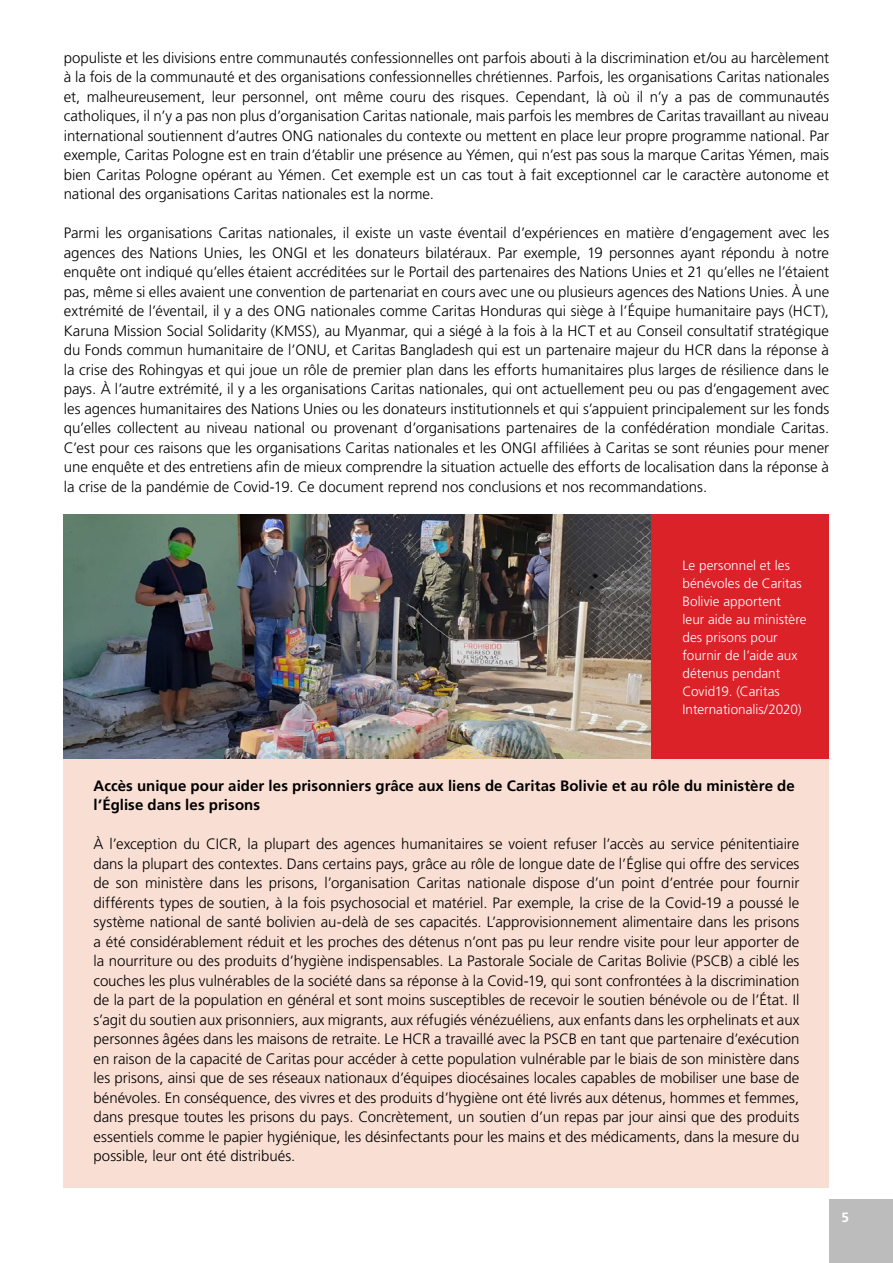
<style>
.page{position:relative;width:893px;height:1263px;background:#fff}
.page>*{position:absolute;margin:0;border:0;box-sizing:border-box;transform-origin:0 0}
.t1{font:15px/19.5px "Frutiger LT 45 Lt";color:#000;text-align:justify}
.t2{font:15px/19.5px "Frutiger LT 65 Bd";letter-spacing:.005em;color:#000}
.t3{font:13.5px/18px "Frutiger LT 45 Lt";letter-spacing:.005em;color:#fff}
.t4{font:13.5px "Frutiger LT 65 Bd";color:#fff}
</style>
<div class="page">
<img style="left:64px;top:514px;width:588px;height:245px">
<div style="left:829px;top:1199px;width:64px;height:64px;background:#bdbcbc"></div>
<div style="left:652px;top:514px;width:177px;height:245px;background:#db2229"></div>
<div style="left:64px;top:759px;width:765px;height:429px;background:#f9ded3"></div>
<p class="t1" style="left:64px;top:48px;width:767px">populiste et les divisions entre communautés confessionnelles ont parfois abouti à la discrimination et/ou au harcèlement à la fois de la communauté et des organisations confessionnelles chrétiennes. Parfois, les organisations Caritas nationales et, malheureusement, leur personnel, ont même couru des risques. Cependant, là où il n’y a pas de communautés catholiques, il n’y a pas non plus d’organisation Caritas nationale, mais parfois les membres de Caritas travaillant au niveau international soutiennent d’autres ONG nationales du contexte ou mettent en place leur propre programme national. Par exemple, Caritas Pologne est en train d’établir une présence au Yémen, qui n’est pas sous la marque Caritas Yémen, mais bien Caritas Pologne opérant au Yémen. Cet exemple est un cas tout à fait exceptionnel car le caractère autonome et national des organisations Caritas nationales est la norme.</p>
<p class="t1" style="left:64px;top:223px;width:767px">Parmi les organisations Caritas nationales, il existe un vaste éventail d’expériences en matière d’engagement avec les agences des Nations Unies, les ONGI et les donateurs bilatéraux. Par exemple, 19 personnes ayant répondu à notre enquête ont indiqué qu’elles étaient accréditées sur le Portail des partenaires des Nations Unies et 21 qu’elles ne l’étaient pas, même si elles avaient une convention de partenariat en cours avec une ou plusieurs agences des Nations Unies. À une extrémité de l’éventail, il y a des ONG nationales comme Caritas Honduras qui siège à l’Équipe humanitaire pays (HCT), Karuna Mission Social Solidarity (KMSS), au Myanmar, qui a siégé à la fois à la HCT et au Conseil consultatif stratégique du Fonds commun humanitaire de l’ONU, et Caritas Bangladesh qui est un partenaire majeur du HCR dans la réponse à la crise des Rohingyas et qui joue un rôle de premier plan dans les efforts humanitaires plus larges de résilience dans le pays. À l’autre extrémité, il y a les organisations Caritas nationales, qui ont actuellement peu ou pas d’engagement avec les agences humanitaires des Nations Unies ou les donateurs institutionnels et qui s’appuient principalement sur les fonds qu’elles collectent au niveau national ou provenant d’organisations partenaires de la confédération mondiale Caritas.<br>C’est pour ces raisons que les organisations Caritas nationales et les ONGI affiliées à Caritas se sont réunies pour mener une enquête et des entretiens afin de mieux comprendre la situation actuelle des efforts de localisation dans la réponse à la crise de la pandémie de Covid-19. Ce document reprend nos conclusions et nos recommandations.</p>
<p class="t3" style="left:682px;top:557px;width:126px">Le personnel et les bénévoles de Caritas<br>Bolivie apportent<br>leur aide au ministère des prisons pour fournir de l’aide aux détenus pendant<br>Covid19. (Caritas<br>Internationalis/2020)</p>
<p class="t2" style="left:94px;top:776px;width:703px">Accès unique pour aider les prisonniers grâce aux liens de Caritas Bolivie et au rôle du ministère de l’Église dans les prisons</p>
<p class="t1" style="left:94px;top:834px;width:707px">À l’exception du CICR, la plupart des agences humanitaires se voient refuser l’accès au service pénitentiaire dans la plupart des contextes. Dans certains pays, grâce au rôle de longue date de l’Église qui offre des services de son ministère dans les prisons, l’organisation Caritas nationale dispose d’un point d’entrée pour fournir différents types de soutien, à la fois psychosocial et matériel. Par exemple, la crise de la Covid-19 a poussé le système national de santé bolivien au-delà de ses capacités. L’approvisionnement alimentaire dans les prisons a été considérablement réduit et les proches des détenus n’ont pas pu leur rendre visite pour leur apporter de la nourriture ou des produits d’hygiène indispensables. La Pastorale Sociale de Caritas Bolivie (PSCB) a ciblé les couches les plus vulnérables de la société dans sa réponse à la Covid-19, qui sont confrontées à la discrimination de la part de la population en général et sont moins susceptibles de recevoir le soutien bénévole ou de l’État. Il s’agit du soutien aux prisonniers, aux migrants, aux réfugiés vénézuéliens, aux enfants dans les orphelinats et aux personnes âgées dans les maisons de retraite. Le HCR a travaillé avec la PSCB en tant que partenaire d’exécution en raison de la capacité de Caritas pour accéder à cette population vulnérable par le biais de son ministère dans les prisons, ainsi que de ses réseaux nationaux d’équipes diocésaines locales capables de mobiliser une base de bénévoles. En conséquence, des vivres et des produits d’hygiène ont été livrés aux détenus, hommes et femmes, dans presque toutes les prisons du pays. Concrètement, un soutien d’un repas par jour ainsi que des produits essentiels comme le papier hygiénique, les désinfectants pour les mains et des médicaments, dans la mesure du possible, leur ont été distribués.</p>
<p class="t4" style="left:841px;top:1209px;width:9px">5</p>
</div>
